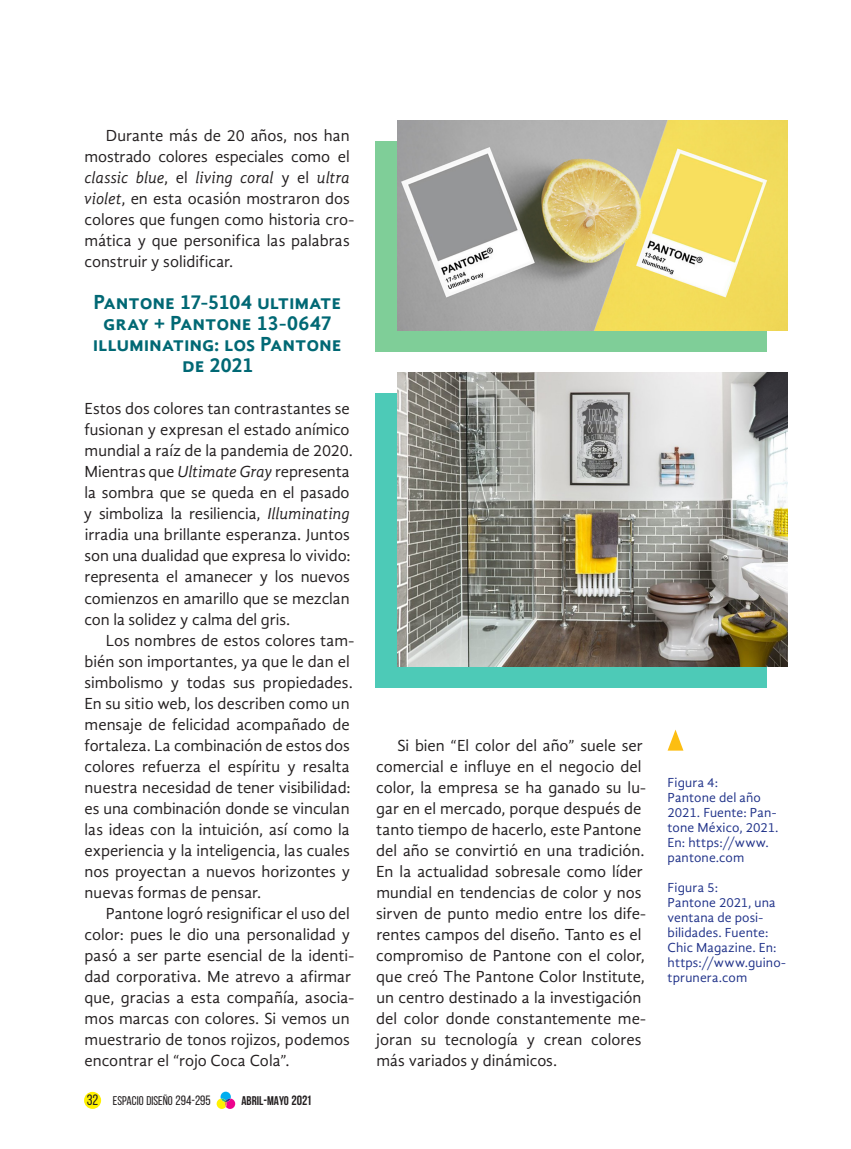
<style>
.page{position:relative;width:851px;height:1149px;background:#fff}
.page>*{position:absolute;margin:0;border:0;box-sizing:border-box;transform-origin:0 0}
.Subtítulos{font:700 21px/21px "Gandhi Sans";letter-spacing:-.02em;color:#006874;text-align:center}
.Cuerpo_con_sangría{font:16.5px/21px "Gandhi Sans";color:#231f20}
.Cuerpo_sin_sangría{font:16.5px/21px "Gandhi Sans";color:#231f20}
.Pie_de_foto_izquierd{font:13.5px/15px "Gandhi Sans";letter-spacing:.01em;color:#203289}
.t1{font:12.6px "Bebas Neue";color:#231f20}
.t2{font:700 12.6px "Bebas Neue";color:#231f20}
.s1{font-style:italic}
.s2{font-size:15px}
.s3{font-size:13.5px}
</style>
<div class="page">
<div style="left:84px;top:1091px;width:17px;height:17px;background:#fff101;border-radius:50%"></div>
<svg style="left:216px;top:1091px;width:19px;height:17px"></svg>
<div style="left:376px;top:141px;width:390px;height:210px;background:#7fce98"></div>
<div style="left:376px;top:393px;width:390px;height:294px;background:#4dcab7"></div>
<img style="left:397px;top:120px;width:390px;height:210px">
<img style="left:397px;top:372px;width:390px;height:294px">
<svg style="left:668px;top:729px;width:15px;height:21px"></svg>
<p class="Cuerpo_con_sangría" style="left:84px;top:125px;width:271px;text-indent:21px">Durante más de 20 años, nos han mostrado colores especiales como el <span class="s1">classic blue</span>, el <span class="s1">living coral</span> y el <span class="s1">ultra violet</span>, en esta ocasión mostraron dos colores que fungen como historia cro&shy;mática y que personifica las palabras construir y solidificar.</p>
<p class="Subtítulos" style="left:93px;top:291px;width:250px">Pantone 17-5104 ultimate gray + Pantone 13-0647 illuminating: los Pantone de 2021</p>
<p class="Cuerpo_sin_sangría" style="left:84px;top:398px;width:270px">Estos dos colores tan contrastantes se fusionan y expresan el estado anímico mundial a raíz de la pandemia de 2020.<br>Mientras que <span class="s1">Ultimate Gray</span> representa la sombra que se queda en el pasado y simboliza la resiliencia, <span class="s1">Illuminating </span>irradia una brillante esperanza. Juntos son una dualidad que expresa lo vivido: representa el amanecer y los nuevos comienzos en amarillo que se mezclan con la solidez y calma del gris.</p>
<p class="Cuerpo_con_sangría" style="left:84px;top:629px;width:271px;text-indent:21px">Los nombres de estos colores tam&shy;bién son importantes, ya que le dan el simbolismo y todas sus propiedades.<br>En su sitio web, los describen como un mensaje de felicidad acompañado de fortaleza. La combinación de estos dos colores refuerza el espíritu y resalta nuestra necesidad de tener visibilidad: es una combinación donde se vinculan las ideas con la intuición, así como la experiencia y la inteligencia, las cuales nos proyectan a nuevos horizontes y nuevas formas de pensar.</p>
<p class="Cuerpo_con_sangría" style="left:84px;top:902px;width:271px;text-indent:21px">Pantone logró resignificar el uso del color: pues le dio una personalidad y pasó a ser parte esencial de la identi&shy;dad corporativa. Me atrevo a afirmar que, gracias a esta compañía, asocia&shy;mos marcas con colores. Si vemos un muestrario de tonos rojizos, podemos encontrar el “rojo Coca Cola”.</p>
<p class="t1" style="left:87px;top:1093px;width:125px"><span class="s2">32</span> ESPACIO DISEÑO <span class="s3">294-295</span></p>
<p class="t2" style="left:241px;top:1093px;width:72px">ABRIL<span class="s3">-</span>MAYO <span class="s3">2021</span></p>
<p class="Cuerpo_con_sangría" style="left:376px;top:734px;width:271px;text-indent:21px">Si bien “El color del año” suele ser comercial e influye en el negocio del color, la empresa se ha ganado su lu&shy;gar en el mercado, porque después de tanto tiempo de hacerlo, este Pantone del año se convirtió en una tradición.<br>En la actualidad sobresale como líder mundial en tendencias de color y nos sirven de punto medio entre los dife&shy;rentes campos del diseño. Tanto es el compromiso de Pantone con el color, que creó The Pantone Color Institute, un centro destinado a la investigación del color donde constantemente me&shy;joran su tecnología y crean colores más variados y dinámicos.</p>
<p class="Pie_de_foto_izquierd" style="left:667px;top:774px;width:52px">Figura 4:</p>
<p class="Pie_de_foto_izquierd" style="left:667px;top:789px;width:112px">Pantone del año<br>2021. Fuente: Pan&shy;tone México, 2021.<br>En: https://www. pantone.com</p>
<p class="Pie_de_foto_izquierd" style="left:667px;top:879px;width:52px">Figura 5:</p>
<p class="Pie_de_foto_izquierd" style="left:667px;top:894px;width:120px">Pantone 2021, una ventana de posi&shy;bilidades. Fuente:<br>Chic Magazine. En: https://www.guino&shy;tprunera.com</p>
</div>
